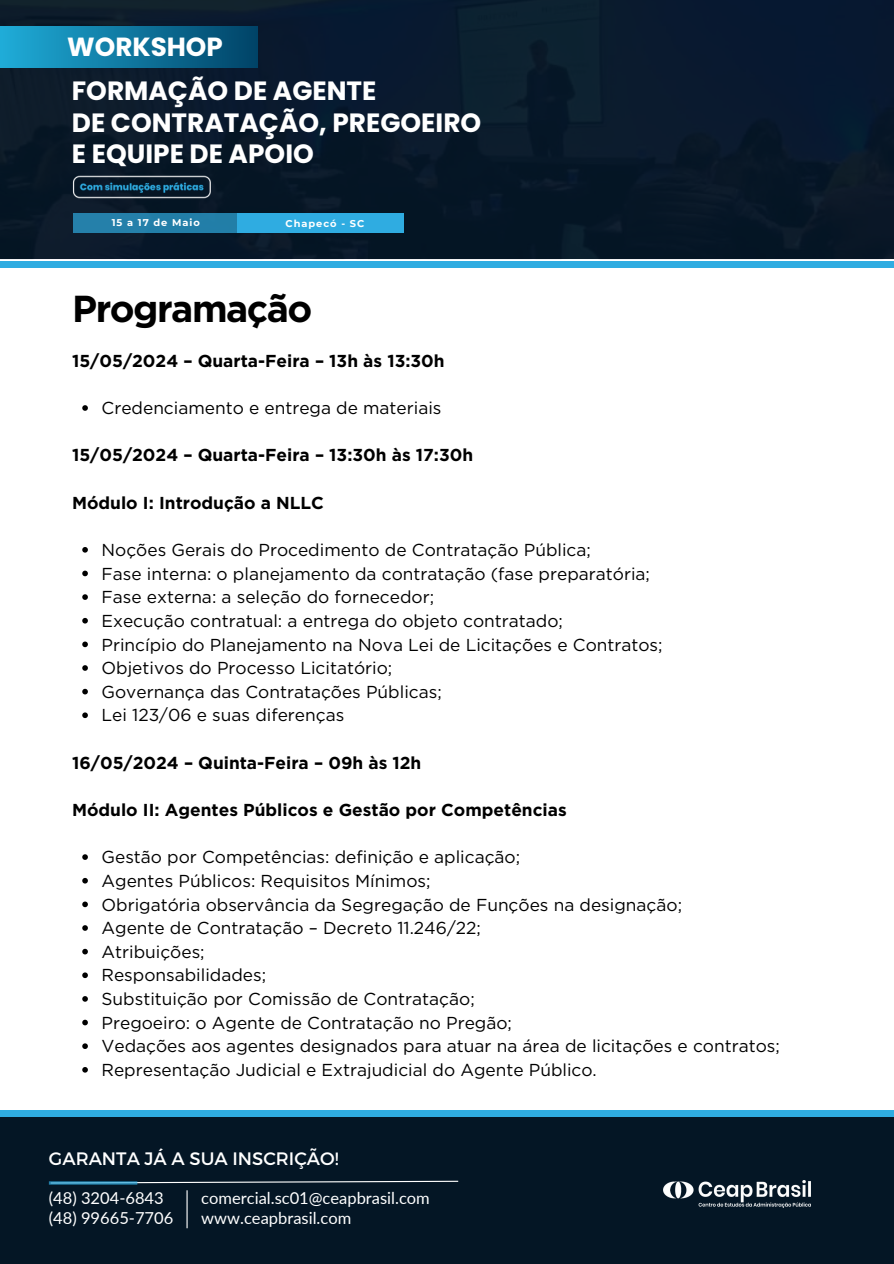
<style>
.page{position:relative;width:894px;height:1264px;background:#fff}
.page>*{position:absolute;margin:0;border:0;box-sizing:border-box;transform-origin:0 0}
.t1{font:700 37.5px "Gotham";letter-spacing:-.04em;color:#000}
.t2{font:700 26.4px/31.2px "Poppins";color:#fff}
.t3{font:700 26.25px "Poppins";color:#fff}
.t4{font:18px "Montserrat";color:#fff}
.t5{font:17.25px/23.7px "Gotham";color:#000}
.t6{font:700 17.25px "Gotham";color:#000}
.t7{font:16.5px "Lato";color:#fff}
.t8{font:700 9.9px "Montserrat";letter-spacing:.1em;color:#fff}
</style>
<div class="page">
<svg style="left:82px;top:405px;width:6px;height:6px"></svg>
<svg style="left:82px;top:547px;width:6px;height:5px"></svg>
<svg style="left:82px;top:570px;width:6px;height:6px"></svg>
<svg style="left:82px;top:594px;width:6px;height:6px"></svg>
<svg style="left:82px;top:618px;width:6px;height:5px"></svg>
<svg style="left:82px;top:641px;width:6px;height:6px"></svg>
<svg style="left:82px;top:665px;width:6px;height:5px"></svg>
<svg style="left:82px;top:688px;width:6px;height:6px"></svg>
<svg style="left:82px;top:712px;width:6px;height:6px"></svg>
<svg style="left:82px;top:854px;width:6px;height:5px"></svg>
<svg style="left:82px;top:877px;width:6px;height:6px"></svg>
<svg style="left:82px;top:901px;width:6px;height:6px"></svg>
<svg style="left:82px;top:925px;width:6px;height:5px"></svg>
<svg style="left:82px;top:948px;width:6px;height:6px"></svg>
<svg style="left:82px;top:972px;width:6px;height:6px"></svg>
<svg style="left:82px;top:996px;width:6px;height:5px"></svg>
<svg style="left:82px;top:1019px;width:6px;height:6px"></svg>
<svg style="left:82px;top:1043px;width:6px;height:5px"></svg>
<svg style="left:82px;top:1067px;width:6px;height:5px"></svg>
<div style="left:0;top:1113px;width:893px;height:150px;background:#041625"></div>
<div style="left:0;top:1109px;width:893px;height:7px;background:#2face1"></div>
<svg style="left:137px;top:1180px;width:322px;height:4px"></svg>
<hr style="left:49px;top:1181px;width:88px;height:3px;background:#2face1">
<hr style="left:186px;top:1190px;width:1px;height:38px;background:#fff">
<img style="left:663px;top:1180px;width:147px;height:27px">
<div style="left:0;top:261px;width:893px;height:7px;background:#2face1"></div>
<img style="left:0;top:0;width:893px;height:259px">
<div style="left:73px;top:213px;width:165px;height:19px;background:#237fa9"></div>
<div style="left:237px;top:213px;width:167px;height:19px;background:#2face1"></div>
<img style="left:27px;top:174px;width:230px;height:31px">
<div style="left:0;top:27px;width:257px;height:40px;background:linear-gradient(to right,#1facd8,#004367)"></div>
<h3 class="t3" style="left:67px;top:29px;width:157px">WORKSHOP</h3>
<h2 class="t2" style="left:72px;top:75px;width:411px">FORMAÇÃO DE AGENTE<br>DE CONTRATAÇÃO, PREGOEIRO<br>E EQUIPE DE APOIO</h2>
<p class="t8" style="left:112px;top:217px;width:90px">15 a 17 de Maio</p>
<p class="t8" style="left:285px;top:217px;width:80px">Chapecó - SC</p>
<h1 class="t1" style="left:72px;top:285px;width:242px">Programação</h1>
<p class="t6" style="left:72px;top:350px;width:374px">15/05/2024 – Quarta-Feira – 13h às 13:30h</p>
<p class="t5" style="left:101px;top:396px;width:341px">Credenciamento e entrega de materiais</p>
<p class="t6" style="left:72px;top:445px;width:402px">15/05/2024 – Quarta-Feira – 13:30h às 17:30h</p>
<p class="t6" style="left:72px;top:492px;width:253px">Módulo I: Introdução a NLLC</p>
<p class="t5" style="left:101px;top:538px;width:562px">Noções Gerais do Procedimento de Contratação Pública;<br>Fase interna: o planejamento da contratação (fase preparatória; Fase externa: a seleção do fornecedor;<br>Execução contratual: a entrega do objeto contratado;<br>Princípio do Planejamento na Nova Lei de Licitações e Contratos; Objetivos do Processo Licitatório;<br>Governança das Contratações Públicas;<br>Lei 123/06 e suas diferenças</p>
<p class="t6" style="left:72px;top:752px;width:350px">16/05/2024 – Quinta-Feira – 09h às 12h</p>
<p class="t6" style="left:72px;top:799px;width:496px">Módulo II: Agentes Públicos e Gestão por Competências</p>
<p class="t5" style="left:101px;top:845px;width:679px">Gestão por Competências: definição e aplicação;<br>Agentes Públicos: Requisitos Mínimos;<br>Obrigatória observância da Segregação de Funções na designação;<br>Agente de Contratação – Decreto 11.246/22;<br>Atribuições;<br>Responsabilidades;<br>Substituição por Comissão de Contratação;<br>Pregoeiro: o Agente de Contratação no Pregão;<br>Vedações aos agentes designados para atuar na área de licitações e contratos; Representação Judicial e Extrajudicial do Agente Público.</p>
<p class="t4" style="left:49px;top:1146px;width:291px">GARANTA JÁ A SUA INSCRIÇÃO!</p>
<p class="t7" style="left:49px;top:1188px;width:116px">(48) 3204-6843</p>
<p class="t7" style="left:201px;top:1188px;width:230px">comercial.sc01@ceapbrasil.com</p>
<p class="t7" style="left:49px;top:1207px;width:126px">(48) 99665-7706</p>
<p class="t7" style="left:201px;top:1207px;width:151px">www.ceapbrasil.com</p>
</div>
